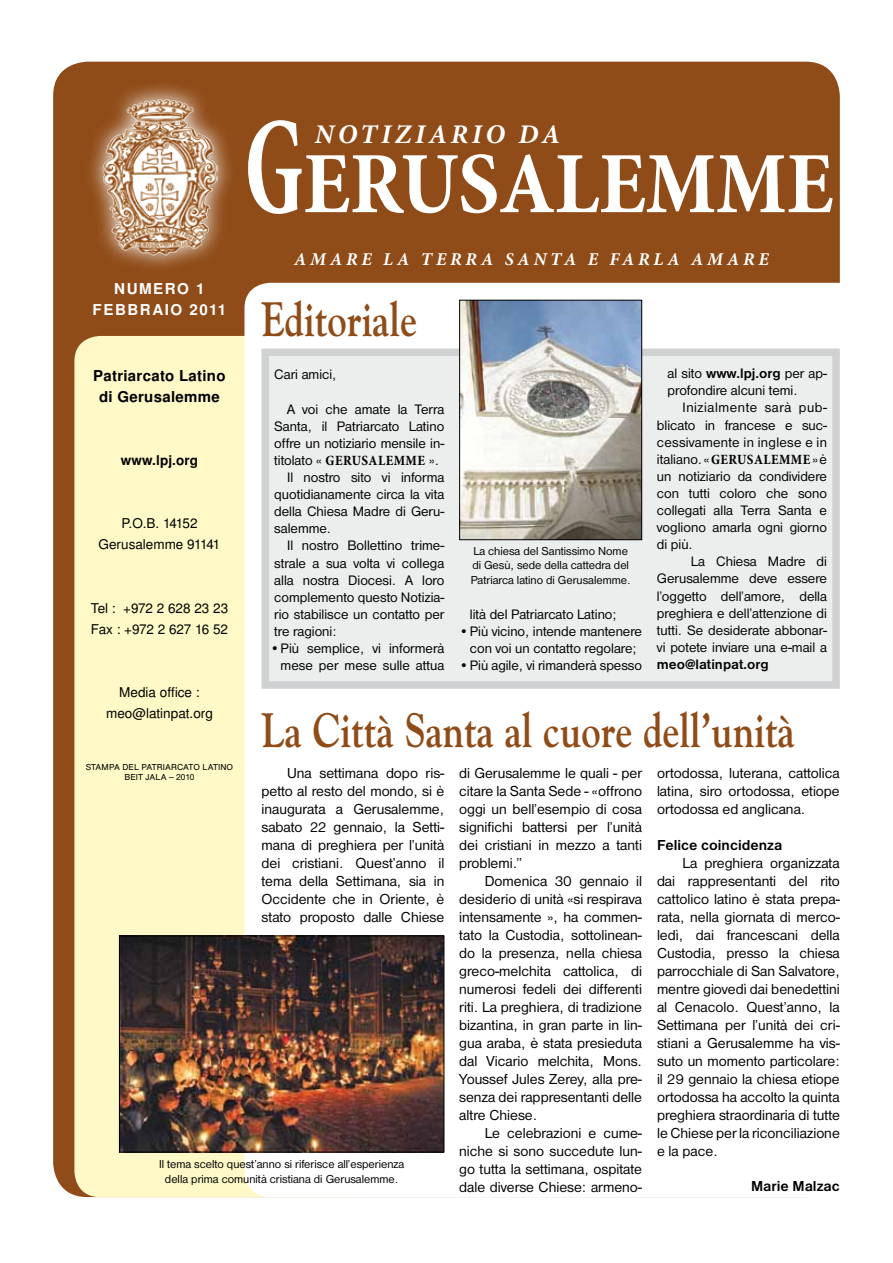
<style>
.page{position:relative;width:893px;height:1263px;background:#fff}
.page>*{position:absolute;margin:0;border:0;box-sizing:border-box;transform-origin:0 0}
.t1{font:700 condensed 88.5px "Minion Pro";letter-spacing:-.005em;color:#fff}
.t2{font:700 48px "Goudy";color:#904c18;scale:.8 1}
.t3{font:italic 700 27px "Minion Pro";letter-spacing:.14em;color:#fff}
.t4{font:italic 700 18px "Minion Pro";letter-spacing:.21em;color:#fff}
.t5{font:15px/18px "Nimbus San D";color:#000;text-align:justify}
.t6{font:700 15px/21px "Nimbus San L";letter-spacing:.02em;color:#000;text-align:center}
.t7{font:700 15px "Nimbus San D";color:#000}
.t8{font:700 15px/21px "Nimbus San L";letter-spacing:.1em;color:#fff;text-align:center}
.t9{font:14.25px/17.1px "Nimbus San D";color:#000;text-align:justify}
.t10{font:700 14.25px "Nimbus San D";color:#000}
.t11{font:13.5px/21px "Nimbus San L";color:#000;text-align:center}
.t12{font:700 13.5px "Nimbus San L";letter-spacing:.01em;color:#000}
.t13{font:12px/14.4px "Nimbus San D";color:#000}
.t14{font:9px/10.4px "Nimbus San No 5 T";letter-spacing:.01em;color:#000;text-align:center}
.s1{font-size:140.4px}
.s2{font-family:"Minion Pro";font-weight:700;font-stretch:condensed}
.s3{font-weight:700}
</style>
<div class="page">
<div style="left:53px;top:62px;width:787px;height:1135px;background:#904c18;border-radius:34px"></div>
<div style="left:74px;top:336px;width:315px;height:861px;background:#fff9c7;border-radius:26px"></div>
<div style="left:244px;top:283px;width:649px;height:914px;background:#fff;border-radius:26px"></div>
<div style="left:261px;top:349px;width:579px;height:340px;background:#eceded;border:8px solid #d0d1d2"></div>
<img style="left:461px;top:302px;width:179px;height:236px">
<div style="left:459px;top:300px;width:183px;height:240px;border:1px solid #000"></div>
<svg style="left:90px;top:86px;width:140px;height:181px"></svg>
<img style="left:102px;top:91px;width:115px;height:172px">
<img style="left:121px;top:937px;width:321px;height:213px">
<div style="left:119px;top:935px;width:325px;height:217px;border:1px solid #000"></div>
<h1 class="t1" style="left:244px;top:123px;width:590px"><span class="s1">G</span>ERUSALEMME</h1>
<h3 class="t3" style="left:315px;top:116px;width:247px">NOTIZIARIO DA</h3>
<p class="t8" style="left:93px;top:278px;width:135px">Numero 1 febbraio 2011</p>
<p class="t6" style="left:93px;top:366px;width:134px">Patriarcato Latino di Gerusalemme</p>
<p class="t12" style="left:121px;top:453px;width:79px">www.lpj.org</p>
<p class="t11" style="left:99px;top:513px;width:123px">P.O.B. 14152<br>Gerusalemme 91141</p>
<p class="t11" style="left:91px;top:597px;width:139px;text-align:left">Tel : +972 2 628 23 23<br>Fax : +972 2 627 16 52</p>
<p class="t4" style="left:294px;top:246px;width:476px">AMARE LA TERRA SANTA E FARLA AMARE</p>
<h2 class="t2" style="left:261px;top:290px;width:196px">Editoriale</h2>
<p class="t9" style="left:274px;top:366px;width:64px">Cari amici,</p>
<p class="t9" style="left:287px;top:400px;width:159px">A voi che amate la Terra</p>
<p class="t9" style="left:274px;top:417px;width:172px">Santa, il Patriarcato Latino</p>
<p class="t9" style="left:274px;top:434px;width:172px">offre un notiziario mensile in-</p>
<p class="t9" style="left:274px;top:451px;width:166px">titolato « <span class="s2">GERUSALEMME</span> ».</p>
<p class="t9" style="left:287px;top:469px;width:159px">Il nostro sito vi informa</p>
<p class="t9" style="left:274px;top:486px;width:172px">quotidianamente circa la vita</p>
<p class="t9" style="left:274px;top:503px;width:172px">della Chiesa Madre di Geru-</p>
<p class="t9" style="left:274px;top:520px;width:58px">salemme.</p>
<p class="t9" style="left:287px;top:537px;width:159px">Il nostro Bollettino trime-</p>
<p class="t9" style="left:274px;top:554px;width:172px">strale a sua volta vi collega</p>
<p class="t9" style="left:274px;top:571px;width:172px">alla nostra Diocesi. A loro</p>
<p class="t9" style="left:274px;top:588px;width:172px">complemento questo Notizia-</p>
<p class="t9" style="left:274px;top:605px;width:172px">rio stabilisce un contatto per</p>
<p class="t9" style="left:274px;top:622px;width:64px">tre ragioni:</p>
<p class="t9" style="left:270px;top:640px;width:176px;text-align:right">• Più semplice, vi informerà mese per mese sulle attua</p>
<p class="t13" style="left:471px;top:544px;width:162px">La chiesa del Santissimo Nome di Gesù, sede della cattedra del<br>Patriarca latino di Gerusalemme.</p>
<p class="t9" style="left:470px;top:605px;width:148px">lità del Patriarcato Latino;</p>
<p class="t9" style="left:459px;top:622px;width:184px;text-align:center">• Più vicino, intende mantenere con voi un contatto regolare;</p>
<p class="t9" style="left:459px;top:656px;width:184px">• Più agile, vi rimanderà spesso</p>
<p class="t9" style="left:668px;top:365px;width:161px">al sito <span class="s3">www.lpj.org</span> per ap&shy;profondire alcuni temi.</p>
<p class="t9" style="left:657px;top:399px;width:172px;text-indent:26px">Inizialmente sarà pub&shy;blicato in francese e suc&shy;cessivamente in inglese e in italiano. « <span class="s2">GERUSALEMME</span> » è un notiziario da condividere con tutti coloro che sono collegati alla Terra Santa e vogliono amarla ogni giorno di più.</p>
<p class="t9" style="left:657px;top:553px;width:172px;text-indent:34px">La Chiesa Madre di Gerusalemme deve essere l’oggetto dell’amore, della preghiera e dell’attenzione di tutti. Se desiderate abbonar&shy;vi potete inviare una e-mail a</p>
<p class="t10" style="left:657px;top:656px;width:113px">meo@latinpat.org</p>
<p class="t11" style="left:106px;top:681px;width:108px">Media office : meo@latinpat.org</p>
<h2 class="t2" style="left:261px;top:701px;width:668px">La Città Santa al cuore dell’unità</h2>
<p class="t5" style="left:261px;top:763px;width:184px;text-indent:26px">Una settimana dopo ris&shy;petto al resto del mondo, si è inaugurata a Gerusalemme, sabato 22 gennaio, la Setti&shy;mana di preghiera per l’unità dei cristiani. Quest’anno il tema della Settimana, sia in Occidente che in Oriente, è stato proposto dalle Chiese</p>
<p class="t5" style="left:459px;top:763px;width:184px">di Gerusalemme le quali - per citare la Santa Sede - «offrono oggi un bell’esempio di cosa significhi battersi per l’unità dei cristiani in mezzo a tanti problemi.”</p>
<p class="t14" style="left:86px;top:761px;width:149px">STAMPA DEL PATRIARCATO LATINO<br>BEIT JALA — 2010</p>
<p class="t5" style="left:657px;top:763px;width:184px">ortodossa, luterana, cattolica latina, siro ortodossa, etiope ortodossa ed anglicana.</p>
<p class="t7" style="left:657px;top:836px;width:127px">Felice coincidenza</p>
<p class="t5" style="left:657px;top:853px;width:184px;text-indent:26px">La preghiera organizzata dai rappresentanti del rito cattolico latino è stata prepa&shy;rata, nella giornata di merco&shy;ledì, dai francescani della Custodia, presso la chiesa parrocchiale di San Salvatore, mentre giovedì dai benedettini al Cenacolo. Quest’anno, la Settimana per l’unità dei cri&shy;stiani a Gerusalemme ha vis&shy;suto un momento particolare: il 29 gennaio la chiesa etiope ortodossa ha accolto la quinta preghiera straordinaria di tutte le Chiese per la riconciliazione e la pace.</p>
<p class="t7" style="left:751px;top:1177px;width:90px">Marie Malzac</p>
<p class="t5" style="left:459px;top:871px;width:184px;text-indent:26px">Domenica 30 gennaio il desiderio di unità «si respirava intensamente », ha commen&shy;tato la Custodia, sottolinean&shy;do la presenza, nella chiesa greco-melchita cattolica, di numerosi fedeli dei differenti riti. La preghiera, di tradizione bizantina, in gran parte in lin&shy;gua araba, è stata presieduta dal Vicario melchita, Mons.<br>Youssef Jules Zerey, alla pre&shy;senza dei rappresentanti delle altre Chiese.</p>
<p class="t5" style="left:459px;top:1123px;width:184px;text-indent:26px">Le celebrazioni e cume&shy;niche si sono succedute lun&shy;go tutta la settimana, ospitate dale diverse Chiese: armeno-</p>
<p class="t13" style="left:159px;top:1157px;width:247px;text-align:center">Il tema scelto quest’anno si riferisce all’esperienza della prima comunità cristiana di Gerusalemme.</p>
</div>
